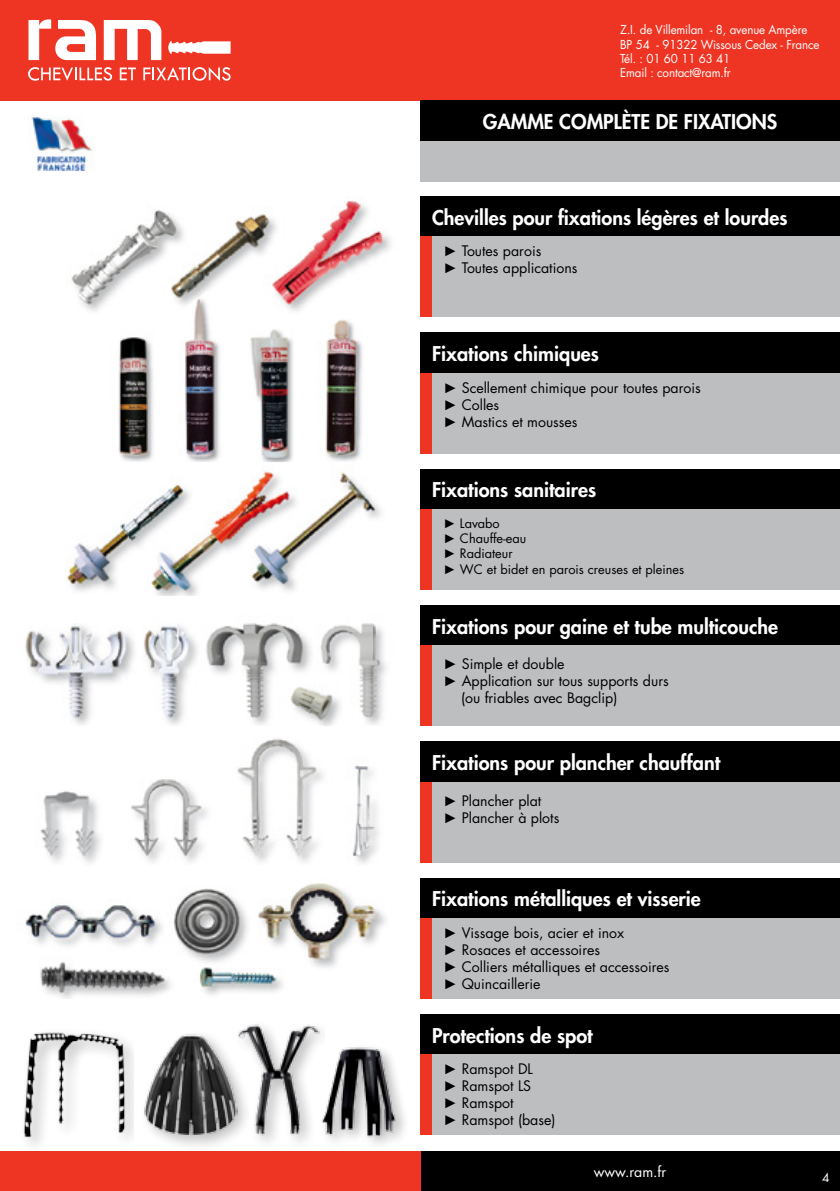
<style>
.page{position:relative;width:840px;height:1191px;background:#fff}
.page>*{position:absolute;margin:0;border:0;box-sizing:border-box;transform-origin:0 0}
.t1{font:800 19.8px "Futura Std";color:#fff}
.t2{font:14.2px/17px "Futura Std";color:#000}
.t3{font:14.2px "Futura Std";color:#fff}
.t4{font:12.8px/15.2px "Futura Std";color:#000}
.t5{font:12px/14.4px "Futura Std";letter-spacing:-.01em;color:#fff;scale:.96 1}
.t6{font:12px "Futura Std";letter-spacing:-.01em;color:#fff}
.s1{font-family:"Arial";font-weight:700}
</style>
<div class="page">
<img style="left:245px;top:1024px;width:77px;height:116px">
<div style="left:420px;top:1151px;width:419px;height:40px;background:#000"></div>
<div style="left:0;top:1151px;width:420px;height:40px;background:#ee3524"></div>
<div style="left:0;top:0;width:839px;height:101px;background:#ee3524"></div>
<div style="left:420px;top:141px;width:419px;height:40px;background:#bcbec0"></div>
<svg style="left:168px;top:41px;width:62px;height:13px"></svg>
<svg style="left:28px;top:67px;width:84px;height:14px"></svg>
<svg style="left:120px;top:68px;width:16px;height:12px"></svg>
<svg style="left:143px;top:67px;width:87px;height:14px"></svg>
<svg style="left:28px;top:19px;width:68px;height:41px"></svg>
<svg style="left:104px;top:20px;width:57px;height:40px"></svg>
<img style="left:29px;top:116px;width:64px;height:55px">
<div style="left:420px;top:101px;width:419px;height:40px;background:#000"></div>
<div style="left:420px;top:196px;width:419px;height:41px;background:#000"></div>
<div style="left:420px;top:333px;width:419px;height:40px;background:#000"></div>
<div style="left:420px;top:469px;width:419px;height:40px;background:#000"></div>
<div style="left:420px;top:605px;width:419px;height:40px;background:#000"></div>
<div style="left:420px;top:742px;width:419px;height:40px;background:#000"></div>
<div style="left:420px;top:878px;width:419px;height:40px;background:#000"></div>
<div style="left:431px;top:237px;width:408px;height:80px;background:#bcbec0"></div>
<div style="left:431px;top:373px;width:408px;height:80px;background:#bcbec0"></div>
<div style="left:431px;top:509px;width:408px;height:80px;background:#bcbec0"></div>
<div style="left:431px;top:645px;width:408px;height:81px;background:#bcbec0"></div>
<div style="left:431px;top:782px;width:408px;height:80px;background:#bcbec0"></div>
<div style="left:431px;top:918px;width:408px;height:80px;background:#bcbec0"></div>
<div style="left:420px;top:918px;width:11px;height:80px;background:#ee3524"></div>
<div style="left:420px;top:782px;width:11px;height:80px;background:#ee3524"></div>
<div style="left:420px;top:645px;width:11px;height:81px;background:#ee3524"></div>
<div style="left:420px;top:509px;width:11px;height:80px;background:#ee3524"></div>
<div style="left:420px;top:373px;width:11px;height:80px;background:#ee3524"></div>
<div style="left:420px;top:237px;width:11px;height:80px;background:#ee3524"></div>
<div style="left:420px;top:1014px;width:419px;height:40px;background:#000"></div>
<div style="left:431px;top:1054px;width:408px;height:80px;background:#bcbec0"></div>
<div style="left:420px;top:1054px;width:11px;height:80px;background:#ee3524"></div>
<img style="left:71px;top:201px;width:320px;height:94px">
<img style="left:78px;top:295px;width:285px;height:167px">
<img style="left:67px;top:471px;width:314px;height:124px">
<img style="left:25px;top:623px;width:361px;height:103px">
<img style="left:40px;top:738px;width:339px;height:125px">
<img style="left:25px;top:883px;width:361px;height:115px">
<div style="left:318px;top:1043px;width:91px;height:107px;background:#000;opacity:.31"></div>
<img style="left:314px;top:1042px;width:88px;height:97px">
<img style="left:23px;top:1032px;width:110px;height:113px">
<div style="left:139px;top:1029px;width:109px;height:122px;background:#000;opacity:.3"></div>
<img style="left:143px;top:1029px;width:94px;height:105px">
<p class="t5" style="left:619px;top:23px;width:209px">Z.I. de Villemilan - 8, avenue Ampère<br>BP 54 - 91322 Wissous Cedex - France<br>Tél. : 01 60 11 63 41<br>Email : contact@ram.fr</p>
<h1 class="t1" style="left:482px;top:109px;width:296px">Gamme complète de fixations</h1>
<h1 class="t1" style="left:432px;top:205px;width:357px">Chevilles pour fixations légères et lourdes</h1>
<p class="t2" style="left:443px;top:243px;width:135px"><span class="s1">►</span> Toutes parois<br><span class="s1">►</span> Toutes applications</p>
<h1 class="t1" style="left:432px;top:341px;width:168px">Fixations chimiques</h1>
<p class="t2" style="left:443px;top:379px;width:259px"><span class="s1">►</span> Scellement chimique pour toutes parois <span class="s1">►</span> Colles<br><span class="s1">►</span> Mastics et mousses</p>
<h1 class="t1" style="left:432px;top:477px;width:165px">Fixations sanitaires</h1>
<p class="t4" style="left:443px;top:515px;width:242px"><span class="s1">►</span> Lavabo<br><span class="s1">►</span> Chauffe-eau<br><span class="s1">►</span> Radiateur<br><span class="s1">►</span> WC et bidet en parois creuses et pleines</p>
<h1 class="t1" style="left:432px;top:614px;width:347px">Fixations pour gaine et tube multicouche</h1>
<p class="t2" style="left:443px;top:656px;width:123px"><span class="s1">►</span> Simple et double</p>
<p class="t2" style="left:443px;top:672px;width:227px"><span class="s1">►</span> Application sur tous supports durs</p>
<p class="t2" style="left:461px;top:689px;width:158px">(ou friables avec Bagclip)</p>
<h1 class="t1" style="left:432px;top:750px;width:290px">Fixations pour plancher chauffant</h1>
<p class="t2" style="left:443px;top:792px;width:117px"><span class="s1">►</span> Plancher plat<br><span class="s1">►</span> Plancher à plots</p>
<h1 class="t1" style="left:432px;top:886px;width:270px">Fixations métalliques et visserie</h1>
<p class="t2" style="left:443px;top:924px;width:227px"><span class="s1">►</span> Vissage bois, acier et inox<br><span class="s1">►</span> Rosaces et accessoires<br><span class="s1">►</span> Colliers métalliques et accessoires <span class="s1">►</span> Quincaillerie</p>
<h1 class="t1" style="left:432px;top:1023px;width:162px">Protections de spot</h1>
<p class="t2" style="left:443px;top:1060px;width:113px"><span class="s1">►</span> Ramspot DL<br><span class="s1">►</span> Ramspot LS<br><span class="s1">►</span> Ramspot<br><span class="s1">►</span> Ramspot (base)</p>
<p class="t3" style="left:593px;top:1162px;width:74px">www.ram.fr</p>
<p class="t6" style="left:821px;top:1169px;width:9px">4</p>
</div>
